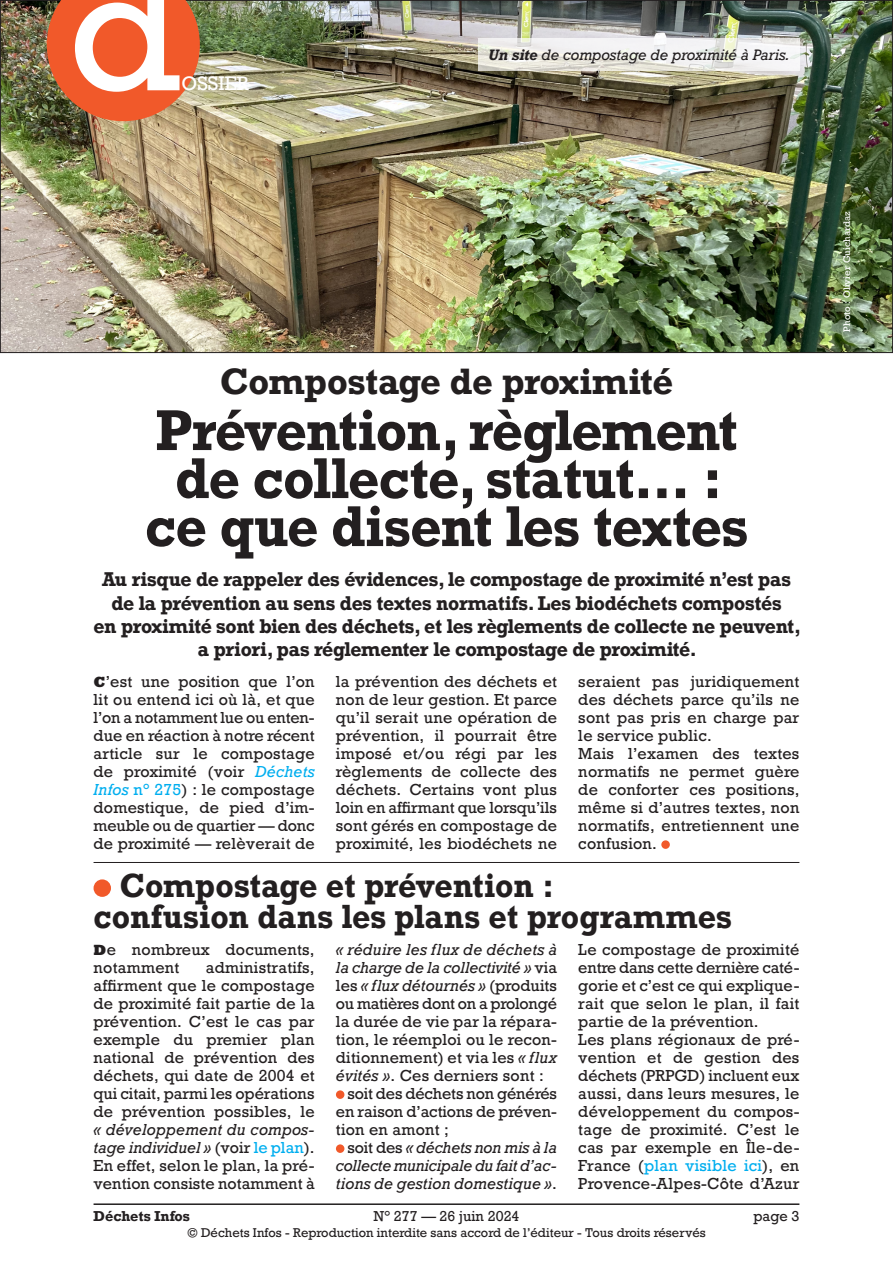
<style>
.page{position:relative;width:893px;height:1263px;background:#fff}
.page>*{position:absolute;margin:0;border:0;box-sizing:border-box;transform-origin:0 0}
.t1{font:166.5px "Rockwell";color:#fff}
.Titre_32{font:700 54px/48px "Rockwell";letter-spacing:-.02em;color:#231f20;text-align:center;scale:.95 1}
.Titre_32-2{font:700 34.5px "Rockwell";letter-spacing:-.01em;color:#231f20}
.Texte_courant{font:700 31.5px/31.5px "Rockwell";letter-spacing:.005em;color:#231f20;scale:.95 1}
.Châpo_12_5pt{font:700 18.75px/23.2px "Rockwell";letter-spacing:-.02em;color:#231f20;text-align:center}
.t2{font:18.3px "Rockwell";color:#fff}
.Texte_courant-2{font:15px/18px "Rockwell";letter-spacing:.015em;color:#231f20;text-align:justify}
.Texte_courant-3{font:italic 15px/18px "Rockwell";letter-spacing:-.005em;color:#231f20;text-align:justify}
.Légende_photo{font:italic 14.25px "Rockwell";letter-spacing:-.005em;color:#231f20}
.t3{font:13.5px "Rockwell";color:#231f20}
.t4{font:700 13.5px "Rockwell";color:#231f20}
.t5{font:12px "Rockwell";color:#231f20}
.Crédit_photo{font:9px "Rockwell";letter-spacing:.015em;color:#fff}
.s1{font-weight:700}
.s2{font-family:"Rockwell Std";font-weight:800}
.s3{font-style:italic;color:#00aeef}
.s4{color:#00aeef}
.s5{font-style:italic}
.s6{font-style:normal}
</style>
<div class="page">
<hr style="left:94px;top:1203px;width:705px;height:2px;background:#231f20">
<div style="left:661px;top:840px;width:9px;height:9px;background:#f1592a;border-radius:50%"></div>
<hr style="left:94px;top:862px;width:705px;height:1px;background:#231f20">
<div style="left:94px;top:879px;width:17px;height:18px;background:#f1592a;border-radius:50%"></div>
<div style="left:336px;top:1090px;width:8px;height:9px;background:#f1592a;border-radius:50%"></div>
<div style="left:336px;top:1144px;width:8px;height:9px;background:#f1592a;border-radius:50%"></div>
<img style="left:2px;top:2px;width:889px;height:349px">
<svg style="left:478px;top:38px;width:321px;height:33px;fill:#f2f1ef"></svg>
<svg style="left:47px;top:0;width:153px;height:121px;background:#df5e31"></svg>
<p class="t1" style="left:69px;top:-73px;width:114px">d</p>
<p class="t2" style="left:182px;top:72px;width:69px">OSSIER</p>
<p class="Légende_photo" style="left:488px;top:46px;width:303px"><span class="s1">Un site</span> de compostage de proximité à Paris.</p>
<p class="Titre_32-2" style="left:220px;top:359px;width:455px">Compostage de proximité</p>
<p class="Titre_32" style="left:145px;top:406px;width:636px">Prévention, règlement de collecte, statut… : ce que disent les textes</p>
<p class="Châpo_12_5pt" style="left:94px;top:568px;width:709px">Au risque de rappeler des évidences, le compostage de proximité n’est pas de la prévention au sens des textes normatifs. Les biodéchets compostés<br>en proximité sont bien des déchets, et les règlements de collecte ne peuvent, a priori, pas réglementer le compostage de proximité.</p>
<p class="Texte_courant-2" style="left:94px;top:673px;width:223px"><span class="s2">C</span>’est une position que l’on lit ou entend ici où là, et que l’on a notamment lue ou enten&shy;due en réaction à notre récent article sur le compostage de proximité (voir <span class="s3">Déchets Infos</span> <span class="s4">n° 275</span>) : le compostage domestique, de pied d’im&shy;meuble ou de quartier — donc de proximité — relèverait de</p>
<p class="Texte_courant-2" style="left:336px;top:673px;width:223px">la prévention des déchets et non de leur gestion. Et parce qu’il serait une opération de prévention, il pourrait être imposé et/ou régi par les règlements de collecte des déchets. Certains vont plus loin en affirmant que lorsqu’ils sont gérés en compostage de proximité, les biodéchets ne</p>
<p class="Texte_courant-2" style="left:578px;top:673px;width:223px">seraient pas juridiquement des déchets parce qu’ils ne sont pas pris en charge par le service public.</p>
<p class="Texte_courant-2" style="left:578px;top:745px;width:223px">Mais l’examen des textes normatifs ne permet guère de conforter ces positions, même si d’autres textes, non normatifs, entretiennent une confusion.</p>
<p class="Texte_courant" style="left:94px;top:869px;width:673px;text-indent:26px">Compostage et prévention :<br>confusion dans les plans et programmes</p>
<p class="Texte_courant-2" style="left:94px;top:941px;width:223px"><span class="s2">D</span>e nombreux documents, notamment</p>
<p class="Texte_courant-2" style="left:336px;top:941px;width:223px"><span class="s5">« réduire les flux de déchets à la charge de la collectivité »</span> via les <span class="s5">« flux détournés »</span> (produits ou matières dont on a prolongé la durée de vie par la répara&shy;tion, le réemploi ou le recon&shy;ditionnement) et via les <span class="s5">« flux évités »</span>. Ces derniers sont :</p>
<p class="Texte_courant-2" style="left:336px;top:1085px;width:223px;text-indent:11px">soit des déchets non générés en raison d’actions de préven&shy;tion en amont ;</p>
<p class="Texte_courant-3" style="left:336px;top:1139px;width:223px;text-indent:11px"><span class="s6">soit des</span> « déchets non mis à la collecte municipale du fait d’ac&shy;tions de gestion domestique »<span class="s6">.</span></p>
<p class="Texte_courant-2" style="left:578px;top:941px;width:223px">Le compostage de proximité entre dans cette dernière caté&shy;gorie et c’est ce qui explique&shy;rait que selon le plan, il fait partie de la prévention.</p>
<p class="Texte_courant-2" style="left:578px;top:1031px;width:223px">Les plans régionaux de pré&shy;vention et de gestion des déchets (PRPGD) incluent eux aussi, dans leurs mesures, le développement du compos&shy;tage de proximité. C’est le cas par exemple en Île-de-France (<span class="s4">plan visible ici</span>), en Provence-Alpes-Côte d’Azur</p>
<p class="Texte_courant-2" style="left:94px;top:959px;width:223px;text-indent:112px">administratifs, affirment que le compostage de proximité fait partie de la prévention. C’est le cas par exemple du premier plan national de prévention des déchets, qui date de 2004 et qui citait, parmi les opérations de prévention possibles, le <span class="s5">« développement du compos&shy;tage individuel »</span> (voir <span class="s4">le plan</span>).</p>
<p class="Texte_courant-2" style="left:94px;top:1157px;width:223px">En effet, selon le plan, la pré&shy;vention consiste notamment à</p>
<p class="t4" style="left:94px;top:1207px;width:98px">Déchets Infos</p>
<p class="t3" style="left:373px;top:1207px;width:148px">N° 277 — 26 juin 2024</p>
<p class="t3" style="left:753px;top:1207px;width:48px">page 3</p>
<p class="t5" style="left:187px;top:1225px;width:520px">© Déchets Infos - Reproduction interdite sans accord de l’éditeur - Tous droits réservés</p>
<p class="Crédit_photo" style="left:841px;top:332px;width:122px;rotate:-90deg">Photo : Olivier Guichardaz</p>
</div>
